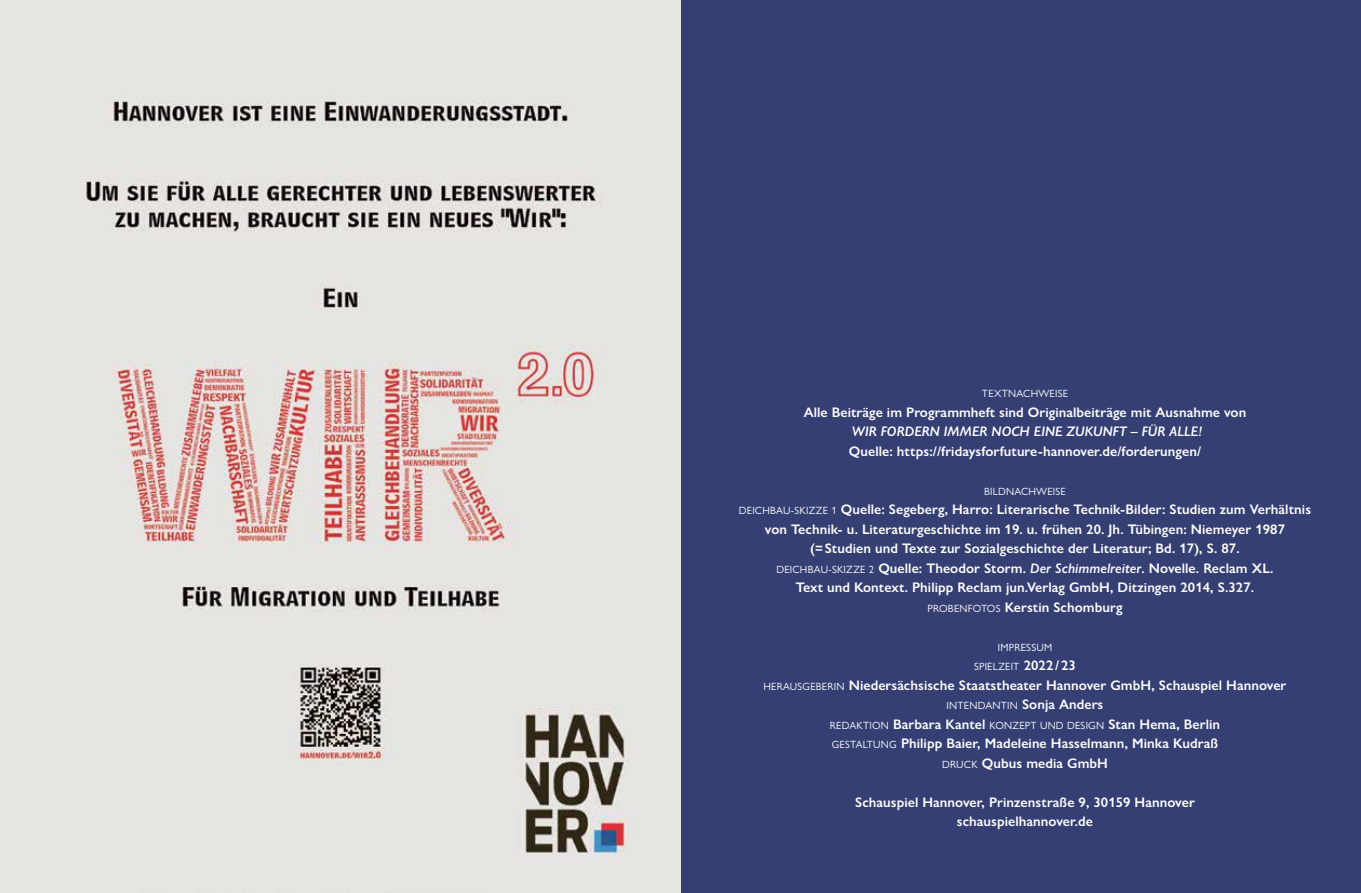
<style>
.page{position:relative;width:1361px;height:893px;background:#fff}
.page>*{position:absolute;margin:0;border:0;box-sizing:border-box;transform-origin:0 0}
.t1{font:600 13.8px/19.5px "Gill Sans Nova";letter-spacing:.005em;color:#fff;text-align:center}
.t2{font:italic 600 13.8px "Gill Sans Nova";letter-spacing:.005em;color:#fff}
.t3{font:10.5px/19.5px "Gill Sans Nova";letter-spacing:.02em;color:#fff;text-align:center}
.s1{font-weight:400;font-size:10.5px}
.s2{font-style:italic}
.s3{font-weight:600;font-size:13.8px}
</style>
<div class="page">
<div style="left:680px;top:0;width:681px;height:893px;background:#363f73"></div>
<img style="left:0;top:0;width:680px;height:893px">
<p class="t3" style="left:982px;top:384px;width:88px">TEXTNACHWEISE</p>
<p class="t1" style="left:803px;top:402px;width:444px">Alle Beiträge im Programmheft sind Originalbeiträge mit Ausnahme von</p>
<p class="t2" style="left:852px;top:423px;width:352px">WIR FORDERN IMMER NOCH EINE ZUKUNFT – FÜR ALLE!</p>
<p class="t1" style="left:849px;top:441px;width:354px">Quelle: https://fridaysforfuture-hannover.de/forderungen/</p>
<p class="t3" style="left:984px;top:481px;width:83px">BILDNACHWEISE</p>
<p class="t1" style="left:739px;top:500px;width:574px"><span class="s1">DEICHBAU-SKIZZE 1</span> Quelle: Segeberg, Harro: Literarische Technik-Bilder: Studien zum Verhältnis von Technik- u. Literaturgeschichte im 19. u. frühen 20. Jh. Tübingen: Niemeyer 1987 (=Studien und Texte zur Sozialgeschichte der Literatur; Bd. 17), S. 87.<br><span class="s1">DEICHBAU-SKIZZE 2</span> Quelle: Theodor Storm. <span class="s2">Der Schimmelreiter</span>. Novelle. Reclam XL.<br>Text und Kontext. Philipp Reclam jun.Verlag GmbH, Ditzingen 2014, S.327.<br><span class="s1">PROBENFOTOS</span> Kerstin Schomburg</p>
<p class="t3" style="left:974px;top:637px;width:103px">IMPRESSUM<br>SPIELZEIT <span class="s3">2022 / 23</span></p>
<p class="t1" style="left:763px;top:675px;width:524px"><span class="s1">HERAUSGEBERIN</span> Niedersächsische Staatstheater Hannover GmbH, Schauspiel Hannover</p>
<p class="t3" style="left:946px;top:696px;width:158px">INTENDANTIN <span class="s3">Sonja Anders</span></p>
<p class="t1" style="left:830px;top:714px;width:392px"><span class="s1">REDAKTION</span> Barbara Kantel <span class="s1">KONZEPT UND DESIGN</span> Stan Hema, Berlin<br><span class="s1">GESTALTUNG</span> Philipp Baier, Madeleine Hasselmann, Minka Kudraß<br><span class="s1">DRUCK</span> Qubus media GmbH</p>
<p class="t1" style="left:855px;top:792px;width:341px">Schauspiel Hannover, Prinzenstraße 9, 30159 Hannover schauspielhannover.de</p>
</div>
